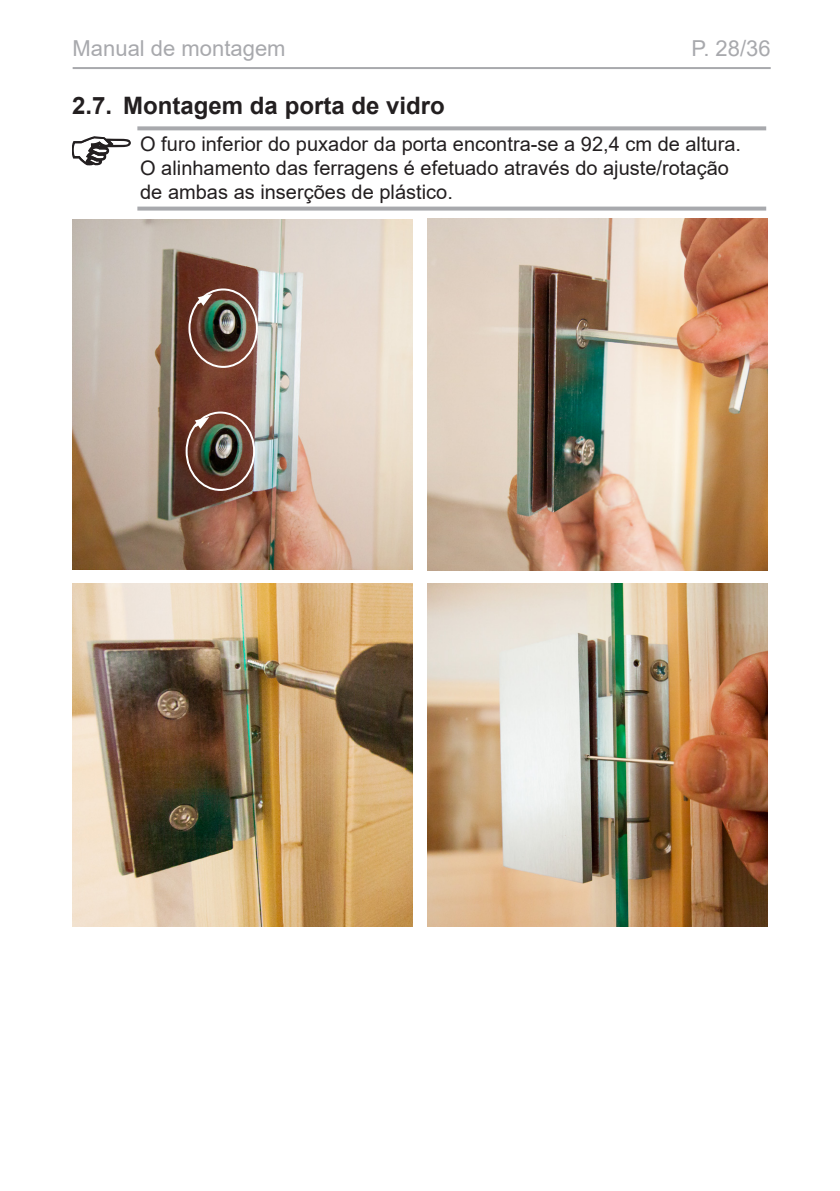
<style>
.page{position:relative;width:840px;height:1191px;background:#fff}
.page>*{position:absolute;margin:0;border:0;box-sizing:border-box;transform-origin:0 0}
.t1{font:700 24px "Arial";color:#231f20}
.t2{font:22px "Arial";color:#a8a9ad}
.Standard_Einrückung{font:20px/24px "Arial";color:#231f20}
</style>
<div class="page">
<hr style="left:73px;top:67px;width:697px;height:2px;background:#a8a9ad">
<img style="left:72px;top:219px;width:340px;height:350px">
<img style="left:427px;top:218px;width:340px;height:352px">
<img style="left:427px;top:583px;width:340px;height:343px">
<img style="left:72px;top:583px;width:340px;height:343px">
<svg style="left:137px;top:126px;width:628px;height:4px;background:#b0b1b4"></svg>
<svg style="left:137px;top:207px;width:628px;height:4px;background:#b0b1b5"></svg>
<svg style="left:73px;top:136px;width:58px;height:29px"></svg>
<svg style="left:192px;top:417px;width:17px;height:12px"></svg>
<div style="left:185px;top:411px;width:70px;height:80px;border:2px solid #fff;border-radius:50%"></div>
<svg style="left:195px;top:294px;width:17px;height:12px"></svg>
<div style="left:188px;top:288px;width:70px;height:80px;border:2px solid #fff;border-radius:50%"></div>
<p class="t2" style="left:73px;top:33px;width:214px">Manual de montagem</p>
<p class="t2" style="left:691px;top:33px;width:81px">P. 28/36</p>
<p class="t1" style="left:72px;top:89px;width:374px">2.7. Montagem da porta de vidro</p>
<p class="Standard_Einrückung" style="left:140px;top:131px;width:602px">O furo inferior do puxador da porta encontra-se a 92,4 cm de altura.<br>O alinhamento das ferragens é efetuado através do ajuste/rotação de ambas as inserções de plástico.</p>
</div>
